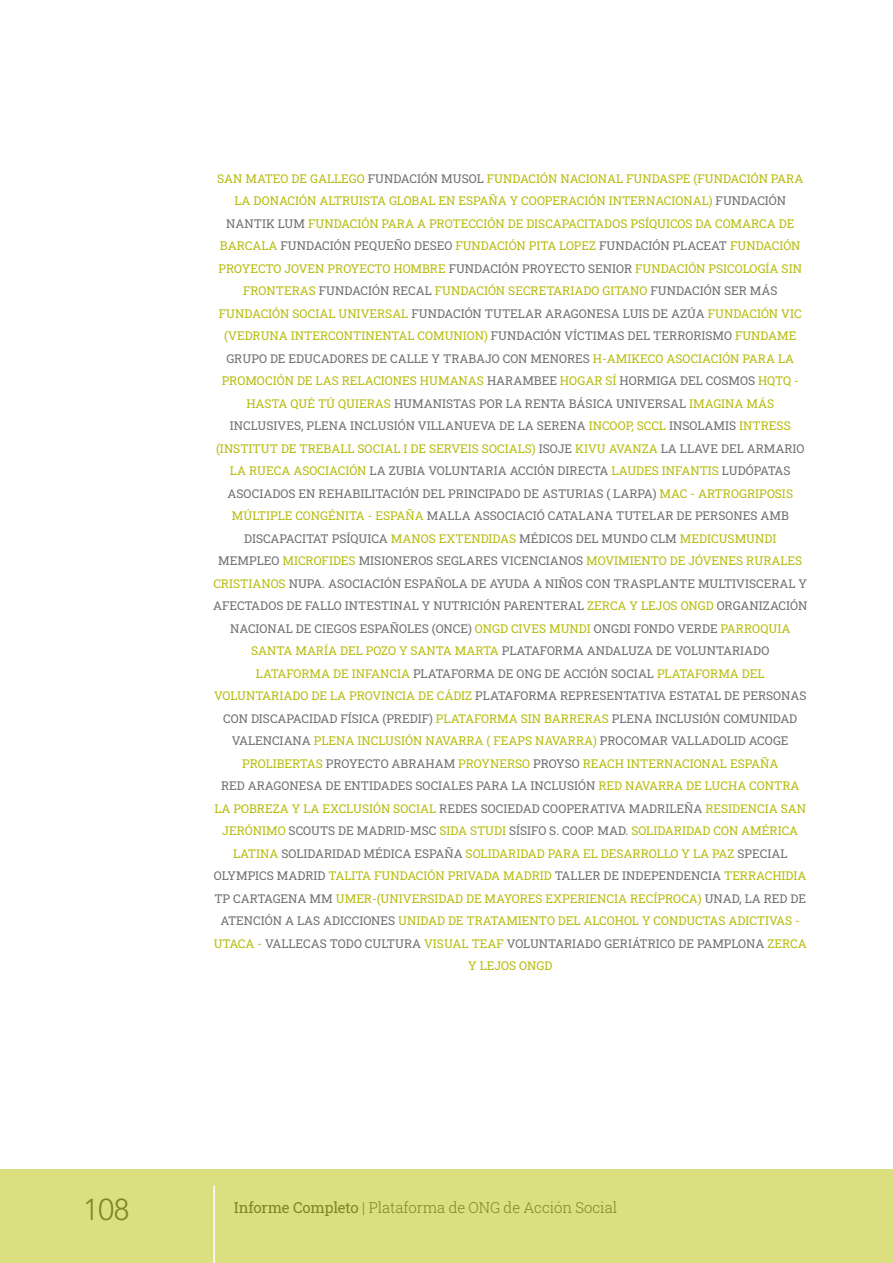
<style>
.page{position:relative;width:893px;height:1263px;background:#fff}
.page>*{position:absolute;margin:0;border:0;box-sizing:border-box;transform-origin:0 0}
.t1{font:300 30px "Avenir LT Std";color:#7f8624}
.t2{font:300 15px "Roboto Slab";letter-spacing:-.01em;color:#7f8624}
.t3{font:12px/22.5px "Roboto Slab";color:#706f6f;text-align:center}
.s1{color:#b6bc0e}
.s2{font-weight:400}
</style>
<div class="page">
<div style="left:0;top:1169px;width:893px;height:94px;background:#dbdf80"></div>
<hr style="left:213px;top:1185px;width:2px;height:78px;background:#fff">
<p class="t3" style="left:213px;top:167px;width:596px"><span class="s1">SAN MATEO DE GALLEGO</span> FUNDACIÓN MUSOL <span class="s1">FUNDACIÓN NACIONAL FUNDASPE (FUNDACIÓN PARA LA DONACIÓN ALTRUISTA GLOBAL EN ESPAÑA Y COOPERACIÓN INTERNACIONAL)</span> FUNDACIÓN NANTIK LUM <span class="s1">FUNDACIÓN PARA A PROTECCIÓN DE DISCAPACITADOS PSÍQUICOS DA COMARCA DE BARCALA</span> FUNDACIÓN PEQUEÑO DESEO <span class="s1">FUNDACIÓN PITA LOPEZ</span> FUNDACIÓN PLACEAT <span class="s1">FUNDACIÓN PROYECTO JOVEN PROYECTO HOMBRE</span> FUNDACIÓN PROYECTO SENIOR <span class="s1">FUNDACIÓN PSICOLOGÍA SIN FRONTERAS</span> FUNDACIÓN RECAL <span class="s1">FUNDACIÓN SECRETARIADO GITANO</span> FUNDACIÓN SER MÁS <span class="s1">FUNDACIÓN SOCIAL UNIVERSAL</span> FUNDACIÓN TUTELAR ARAGONESA LUIS DE AZÚA <span class="s1">FUNDACIÓN VIC (VEDRUNA INTERCONTINENTAL COMUNION)</span> FUNDACIÓN VÍCTIMAS DEL TERRORISMO <span class="s1">FUNDAME </span>GRUPO DE EDUCADORES DE CALLE Y TRABAJO CON MENORES <span class="s1">H-AMIKECO ASOCIACIÓN PARA LA PROMOCIÓN DE LAS RELACIONES HUMANAS</span> HARAMBEE <span class="s1">HOGAR SÍ</span> HORMIGA DEL COSMOS <span class="s1">HQTQ - HASTA QUÉ TÚ QUIERAS</span> HUMANISTAS POR LA RENTA BÁSICA UNIVERSAL <span class="s1">IMAGINA MÁS </span>INCLUSIVES, PLENA INCLUSIÓN VILLANUEVA DE LA SERENA <span class="s1">INCOOP, SCCL</span> INSOLAMIS <span class="s1">INTRESS (INSTITUT DE TREBALL SOCIAL I DE SERVEIS SOCIALS)</span> ISOJE <span class="s1">KIVU AVANZA</span> LA LLAVE DEL ARMARIO <span class="s1">LA RUECA ASOCIACIÓN</span> LA ZUBIA VOLUNTARIA ACCIÓN DIRECTA <span class="s1">LAUDES INFANTIS</span> LUDÓPATAS ASOCIADOS EN REHABILITACIÓN DEL PRINCIPADO DE ASTURIAS ( LARPA) <span class="s1">MAC - ARTROGRIPOSIS MÚLTIPLE CONGÉNITA - ESPAÑA</span> MALLA ASSOCIACIÓ CATALANA TUTELAR DE PERSONES AMB DISCAPACITAT PSÍQUICA <span class="s1">MANOS EXTENDIDAS</span> MÉDICOS DEL MUNDO CLM <span class="s1">MEDICUSMUNDI </span>MEMPLEO <span class="s1">MICROFIDES</span> MISIONEROS SEGLARES VICENCIANOS <span class="s1">MOVIMIENTO DE JÓVENES RURALES CRISTIANOS</span> NUPA. ASOCIACIÓN ESPAÑOLA DE AYUDA A NIÑOS CON TRASPLANTE MULTIVISCERAL Y AFECTADOS DE FALLO INTESTINAL Y NUTRICIÓN PARENTERAL <span class="s1">ZERCA Y LEJOS ONGD</span> ORGANIZACIÓN NACIONAL DE CIEGOS ESPAÑOLES (ONCE) <span class="s1">ONGD CIVES MUNDI</span> ONGDI FONDO VERDE <span class="s1">PARROQUIA SANTA MARÍA DEL POZO Y SANTA MARTA</span> PLATAFORMA ANDALUZA DE VOLUNTARIADO <span class="s1">LATAFORMA DE INFANCIA</span> PLATAFORMA DE ONG DE ACCIÓN SOCIAL <span class="s1">PLATAFORMA DEL VOLUNTARIADO DE LA PROVINCIA DE CÁDIZ</span> PLATAFORMA REPRESENTATIVA ESTATAL DE PERSONAS CON DISCAPACIDAD FÍSICA (PREDIF) <span class="s1">PLATAFORMA SIN BARRERAS</span> PLENA INCLUSIÓN COMUNIDAD VALENCIANA <span class="s1">PLENA INCLUSIÓN NAVARRA ( FEAPS NAVARRA)</span> PROCOMAR VALLADOLID ACOGE <span class="s1">PROLIBERTAS</span> PROYECTO ABRAHAM <span class="s1">PROYNERSO</span> PROYSO <span class="s1">REACH INTERNACIONAL ESPAÑA<br></span>RED ARAGONESA DE ENTIDADES SOCIALES PARA LA INCLUSIÓN <span class="s1">RED NAVARRA DE LUCHA CONTRA LA POBREZA Y LA EXCLUSIÓN SOCIAL</span> REDES SOCIEDAD COOPERATIVA MADRILEÑA <span class="s1">RESIDENCIA SAN JERÓNIMO</span> SCOUTS DE MADRID-MSC <span class="s1">SIDA STUDI</span> SÍSIFO S. COOP. MAD. <span class="s1">SOLIDARIDAD CON AMÉRICA LATINA</span> SOLIDARIDAD MÉDICA ESPAÑA <span class="s1">SOLIDARIDAD PARA EL DESARROLLO Y LA PAZ</span> SPECIAL OLYMPICS MADRID <span class="s1">TALITA FUNDACIÓN PRIVADA MADRID</span> TALLER DE INDEPENDENCIA <span class="s1">TERRACHIDIA </span>TP CARTAGENA MM <span class="s1">UMER-(UNIVERSIDAD DE MAYORES EXPERIENCIA RECÍPROCA)</span> UNAD, LA RED DE ATENCIÓN A LAS ADICCIONES <span class="s1">UNIDAD DE TRATAMIENTO DEL ALCOHOL Y CONDUCTAS ADICTIVAS - UTACA -</span> VALLECAS TODO CULTURA <span class="s1">VISUAL TEAF</span> VOLUNTARIADO GERIÁTRICO DE PAMPLONA <span class="s1">ZERCA Y LEJOS ONGD</span></p>
<h1 class="t1" style="left:83px;top:1191px;width:48px">108</h1>
<p class="t2" style="left:234px;top:1197px;width:385px"><span class="s2">Informe Completo</span> | Plataforma de ONG de Acción Social</p>
</div>
